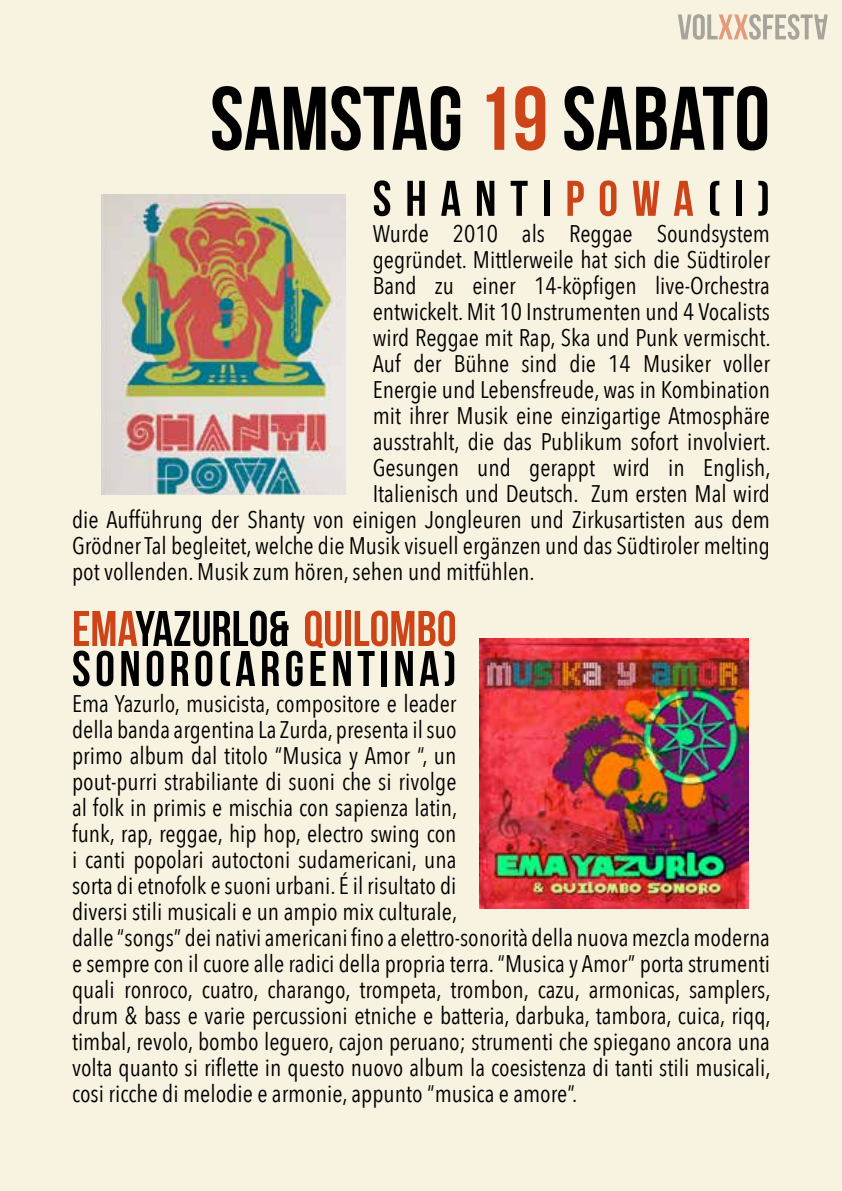
<style>
.page{position:relative;width:842px;height:1191px;background:#f8f3e1}
.page>*{position:absolute;margin:0;border:0;box-sizing:border-box;transform-origin:0 0}
.t1{font:90px "Bebas Neue";color:#000}
.t2{font:50px/40px "Bebas Neue";color:#000}
.t3{font:50px "Bebas Neue";letter-spacing:.28em;color:#000}
.t4{font:24px/26px "Avenir Next Condensed";color:#000}
.s1{color:#cc4417}
</style>
<div class="page">
<img style="left:101px;top:194px;width:245px;height:300px">
<img style="left:479px;top:638px;width:270px;height:271px">
<svg style="left:678px;top:14px;width:150px;height:26px"></svg>
<h1 class="t1" style="left:210px;top:69px;width:561px">SAMSTAG <span class="s1">19</span> SABATO</h1>
<h2 class="t3" style="left:373px;top:171px;width:399px">SHANTI<span class="s1">POWA</span>(I)</h2>
<p class="t4" style="left:373px;top:219px;width:399px">Wurde 2010 als Reggae Soundsystem</p>
<p class="t4" style="left:373px;top:245px;width:399px">gegründet. Mittlerweile hat sich die Südtiroler</p>
<p class="t4" style="left:373px;top:271px;width:399px">Band zu einer 14-köpfigen live-Orchestra</p>
<p class="t4" style="left:373px;top:297px;width:399px">entwickelt. Mit 10 Instrumenten und 4 Vocalists</p>
<p class="t4" style="left:373px;top:323px;width:399px">wird Reggae mit Rap, Ska und Punk vermischt.</p>
<p class="t4" style="left:373px;top:349px;width:399px">Auf der Bühne sind die 14 Musiker voller</p>
<p class="t4" style="left:373px;top:375px;width:399px">Energie und Lebensfreude, was in Kombination</p>
<p class="t4" style="left:373px;top:401px;width:399px">mit ihrer Musik eine einzigartige Atmosphäre</p>
<p class="t4" style="left:373px;top:427px;width:399px">ausstrahlt, die das Publikum sofort involviert.</p>
<p class="t4" style="left:373px;top:453px;width:399px">Gesungen und gerappt wird in English,</p>
<p class="t4" style="left:373px;top:479px;width:399px">Italienisch und Deutsch. Zum ersten Mal wird</p>
<p class="t4" style="left:72px;top:505px;width:699px">die Aufführung der Shanty von einigen Jongleuren und Zirkusartisten aus dem</p>
<p class="t4" style="left:72px;top:531px;width:699px">Grödner Tal begleitet, welche die Musik visuell ergänzen und das Südtiroler melting</p>
<p class="t4" style="left:72px;top:557px;width:464px">pot vollenden. Musik zum hören, sehen und mitfühlen.</p>
<h2 class="t2" style="left:72px;top:608px;width:386px"><span class="s1">EMA</span>YAZURLO&amp; <span class="s1">QUILOMBO<br></span>SONORO(ARGENTINA)</h2>
<p class="t4" style="left:72px;top:689px;width:700px">Ema Yazurlo, musicista, compositore e leader<br>della banda argentina La Zurda, presenta il suo<br>primo album dal titolo “Musica y Amor “, un<br>pout-purri strabiliante di suoni che si rivolge<br>al folk in primis e mischia con sapienza latin,<br>funk, rap, reggae, hip hop, electro swing con<br>i canti popolari autoctoni sudamericani, una<br>sorta di etnofolk e suoni urbani. É il risultato di<br>diversi stili musicali e un ampio mix culturale,<br>dalle “songs” dei nativi americani fino a elettro-sonorità della nuova mezcla moderna e sempre con il cuore alle radici della propria terra. “Musica y Amor” porta strumenti quali ronroco, cuatro, charango, trompeta, trombon, cazu, armonicas, samplers, drum &amp; bass e varie percussioni etniche e batteria, darbuka, tambora, cuica, riqq, timbal, revolo, bombo leguero, cajon peruano; strumenti che spiegano ancora una volta quanto si riflette in questo nuovo album la coesistenza di tanti stili musicali, cosi ricche di melodie e armonie, appunto “musica e amore”.</p>
</div>
